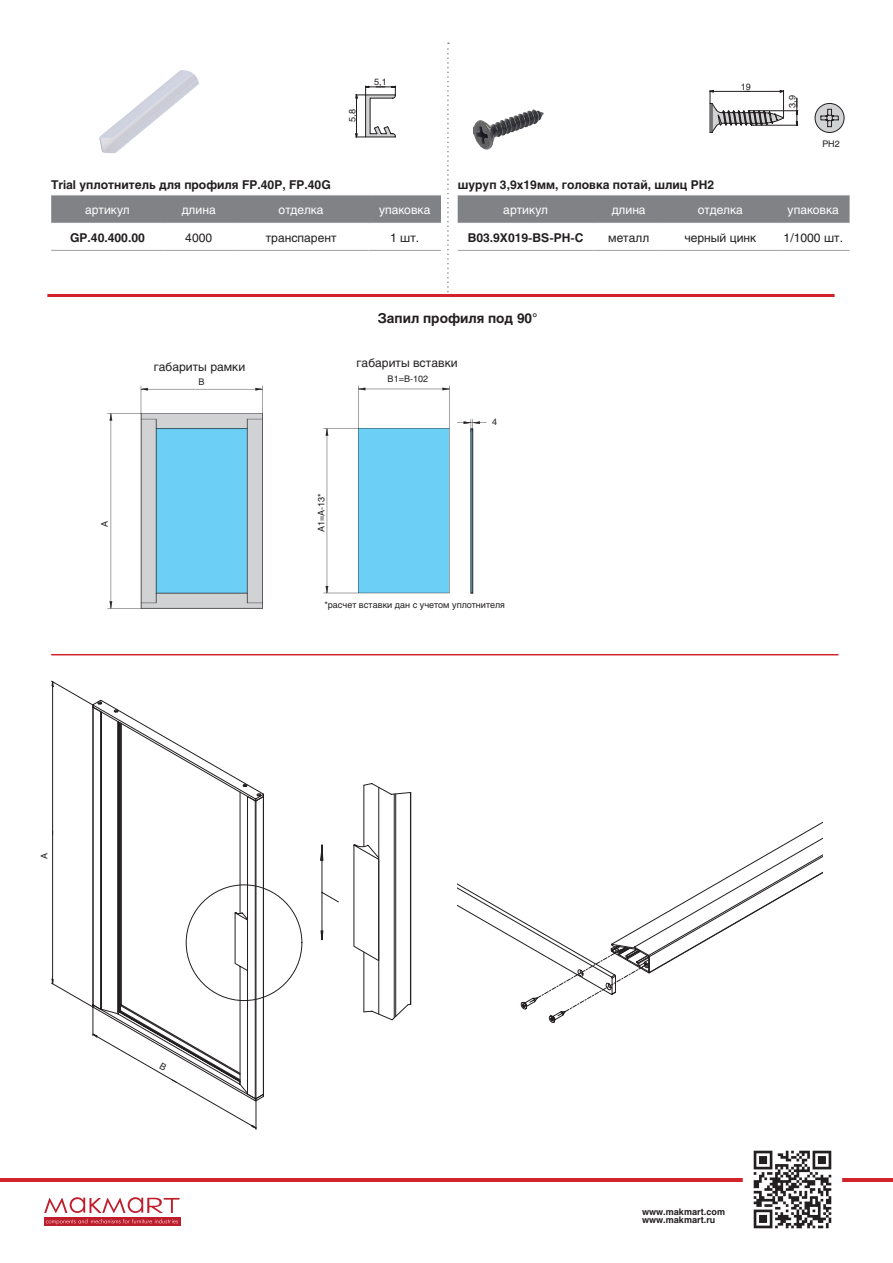
<style>
.page{position:relative;width:893px;height:1263px;background:#fff}
.page>*{position:absolute;margin:0;border:0;box-sizing:border-box;transform-origin:0 0}
.схемы{font:700 13.5px "Helios";color:#231f20}
.артикулы{font:700 12px "Helios";color:#231f20}
.схемы-2{font:12px "Helios";color:#231f20}
.t1{font:12px "Helios";color:#fff}
.схемы-3{font:9px "Helios";color:#231f20}
.t2{font:700 9px/8.6px "Helios";color:#231f20}
</style>
<div class="page">
<hr style="left:0;top:1178px;width:893px;height:3px;background:#d1232a">
<img style="left:746px;top:1150px;width:93px;height:79px">
<div style="left:44px;top:1217px;width:136px;height:9px;background:#be1d2c"></div>
<svg style="left:46px;top:1219px;width:132px;height:5px"></svg>
<svg style="left:44px;top:1197px;width:136px;height:16px"></svg>
<hr style="left:51px;top:654px;width:787px;height:1px;background:#d1232a">
<svg style="left:323px;top:385px;width:127px;height:209px"></svg>
<svg style="left:107px;top:385px;width:156px;height:224px"></svg>
<div style="left:471px;top:429px;width:2px;height:164px;background:#6bcff6;border:1px solid #231f20"></div>
<svg style="left:457px;top:419px;width:30px;height:13px"></svg>
<svg style="left:51px;top:195px;width:390px;height:28px;background:#828487"></svg>
<hr style="left:51px;top:250px;width:113px;height:1px;background:#a8a9ad">
<hr style="left:164px;top:250px;width:70px;height:1px;background:#a8a9ad">
<hr style="left:234px;top:250px;width:134px;height:1px;background:#a8a9ad">
<hr style="left:368px;top:250px;width:73px;height:1px;background:#a8a9ad">
<svg style="left:458px;top:195px;width:392px;height:28px;background:#828487"></svg>
<hr style="left:458px;top:250px;width:136px;height:1px;background:#a8a9ad">
<hr style="left:594px;top:250px;width:70px;height:1px;background:#a8a9ad">
<hr style="left:664px;top:250px;width:113px;height:1px;background:#a8a9ad">
<hr style="left:777px;top:250px;width:73px;height:1px;background:#a8a9ad">
<svg style="left:447px;top:43px;width:2px;height:250px"></svg>
<svg style="left:355px;top:86px;width:41px;height:52px"></svg>
<svg style="left:710px;top:90px;width:134px;height:43px"></svg>
<img style="left:99px;top:70px;width:100px;height:83px">
<img style="left:474px;top:109px;width:69px;height:40px">
<hr style="left:47px;top:294px;width:788px;height:3px;background:#d1232a">
<svg style="left:353px;top:783px;width:59px;height:237px"></svg>
<svg style="left:320px;top:844px;width:19px;height:97px"></svg>
<svg style="left:51px;top:681px;width:50px;height:325px"></svg>
<svg style="left:458px;top:822px;width:364px;height:201px"></svg>
<svg style="left:90px;top:700px;width:174px;height:429px"></svg>
<p class="схемы-3" style="left:374px;top:77px;width:14px">5,1</p>
<p class="схемы-3" style="left:741px;top:82px;width:12px">19</p>
<p class="схемы-3" style="left:787px;top:108px;width:14px;rotate:-90deg">3,9</p>
<p class="схемы-3" style="left:347px;top:122px;width:14px;rotate:-90deg">5,8</p>
<p class="схемы-3" style="left:822px;top:139px;width:19px">PH2</p>
<p class="артикулы" style="left:51px;top:178px;width:281px">Trial уплотнитель для профиля FP.40P, FP.40G</p>
<p class="артикулы" style="left:458px;top:178px;width:258px">шуруп 3,9х19мм, головка потай, шлиц PH2</p>
<p class="t1" style="left:85px;top:202px;width:46px">артикул</p>
<p class="t1" style="left:182px;top:202px;width:36px">длина</p>
<p class="t1" style="left:279px;top:202px;width:47px">отделка</p>
<p class="t1" style="left:379px;top:202px;width:53px">упаковка</p>
<p class="артикулы" style="left:70px;top:230px;width:76px">GP.40.400.00</p>
<p class="схемы-2" style="left:185px;top:230px;width:28px">4000</p>
<p class="схемы-2" style="left:266px;top:230px;width:72px">транспарент</p>
<p class="схемы-2" style="left:390px;top:230px;width:31px">1 шт.</p>
<p class="t1" style="left:503px;top:202px;width:46px">артикул</p>
<p class="t1" style="left:612px;top:202px;width:36px">длина</p>
<p class="t1" style="left:698px;top:202px;width:47px">отделка</p>
<p class="t1" style="left:788px;top:202px;width:53px">упаковка</p>
<p class="артикулы" style="left:468px;top:230px;width:117px">B03.9X019-BS-PH-С</p>
<p class="схемы-2" style="left:608px;top:230px;width:42px">металл</p>
<p class="схемы-2" style="left:684px;top:230px;width:73px">черный цинк</p>
<p class="схемы-2" style="left:784px;top:230px;width:61px">1/1000 шт.</p>
<p class="схемы" style="left:378px;top:311px;width:161px">Запил профиля под 90°</p>
<p class="схемы-3" style="left:99px;top:527px;width:8px;rotate:-90deg">A</p>
<p class="схемы-2" style="left:154px;top:359px;width:93px">габариты рамки</p>
<p class="схемы-2" style="left:357px;top:356px;width:103px">габариты вставки</p>
<p class="схемы-3" style="left:198px;top:377px;width:8px">B</p>
<p class="схемы-3" style="left:388px;top:373px;width:42px">B1=B-102</p>
<p class="схемы-3" style="left:316px;top:532px;width:41px;rotate:-90deg">A1=A-13*</p>
<p class="схемы-3" style="left:492px;top:417px;width:7px">4</p>
<p class="схемы-3" style="left:324px;top:600px;width:182px">*расчет вставки дан с учетом уплотнителя</p>
<p class="схемы-3" style="left:39px;top:858px;width:8px;rotate:-90deg">A</p>
<p class="t2" style="left:642px;top:1207px;width:84px">www.makmart.com www.makmart.ru</p>
</div>
